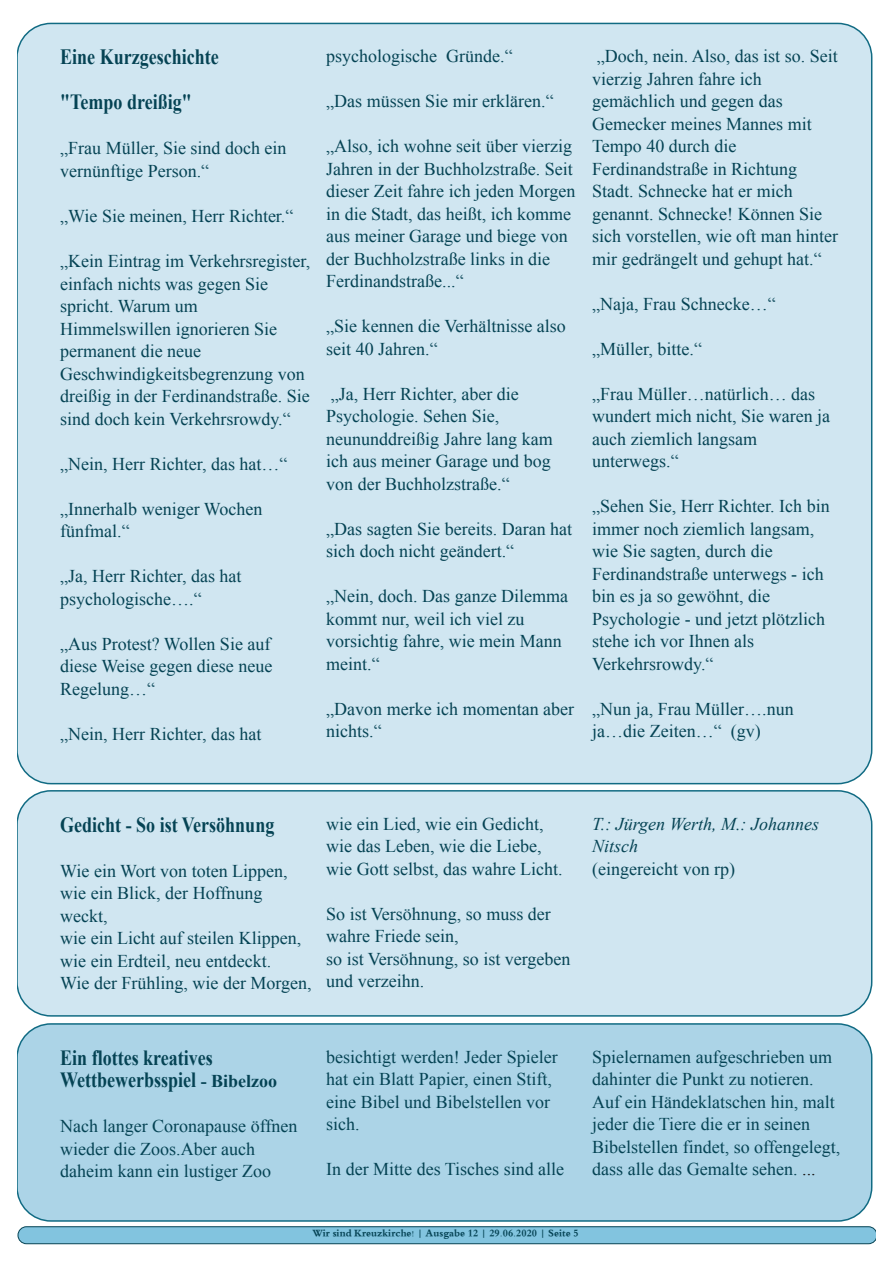
<style>
.page{position:relative;width:893px;height:1263px;background:#fff}
.page>*{position:absolute;margin:0;border:0;box-sizing:border-box;transform-origin:0 0}
.t1{font:700 21.75px "Times New Roman";color:#054354;scale:.83 1}
.t2{font:700 21.6px/22.5px "Times New Roman";color:#054354;scale:.83 1}
.t3{font:18px/22.5px "Times New Roman";color:#054354}
.t4{font:italic 18px/22.5px "Times New Roman";color:#054354}
.t5{font:700 10.5px "Traditional Arabic";color:#054354}
.s1{font-size:18px}
.s2{color:#161413}
</style>
<div class="page">
<svg style="left:18px;top:1226px;width:858px;height:18px;background:#77b8d1"></svg>
<div style="left:17px;top:1024px;width:855px;height:197px;background:#acd4e7;border-radius:34px"></div>
<div style="left:17px;top:1023px;width:855px;height:199px;border:2px solid #116b83;border-radius:34px"></div>
<div style="left:17px;top:791px;width:855px;height:225px;background:#d0e6f1;border-radius:34px"></div>
<div style="left:17px;top:790px;width:855px;height:227px;border:2px solid #116b83;border-radius:34px"></div>
<div style="left:17px;top:23px;width:855px;height:761px;background:#d0e6f1;border-radius:34px"></div>
<p class="t1" style="left:60px;top:45px;width:192px">Eine Kurzgeschichte</p>
<p class="t2" style="left:60px;top:91px;width:160px">"Tempo dreißig"</p>
<p class="t3" style="left:60px;top:137px;width:228px">„Frau Müller, Sie sind doch ein vernünftige Person.“</p>
<p class="t3" style="left:60px;top:205px;width:235px">„Wie Sie meinen, Herr Richter.“</p>
<p class="t3" style="left:60px;top:250px;width:251px">„Kein Eintrag im Verkehrsregister, einfach nichts was gegen Sie spricht. Warum um<br>Himmelswillen ignorieren Sie permanent die neue<br>Geschwindigkeitsbegrenzung von dreißig in der Ferdinandstraße. Sie sind doch kein Verkehrsrowdy.“</p>
<p class="t3" style="left:60px;top:452px;width:229px">„Nein, Herr Richter, das hat…“</p>
<p class="t3" style="left:60px;top:497px;width:204px">„Innerhalb weniger Wochen fünfmal.“</p>
<p class="t3" style="left:60px;top:565px;width:183px">„Ja, Herr Richter, das hat psychologische….“</p>
<p class="t3" style="left:60px;top:632px;width:214px;text-align:justify">„Aus Protest? Wollen Sie auf diese Weise gegen diese neue Regelung…“</p>
<p class="t3" style="left:60px;top:722px;width:203px">„Nein, Herr Richter, das hat</p>
<p class="t3" style="left:326px;top:45px;width:188px">psychologische Gründe.“</p>
<p class="t3" style="left:326px;top:90px;width:229px">„Das müssen Sie mir erklären.“</p>
<p class="t3" style="left:326px;top:135px;width:251px">„Also, ich wohne seit über vierzig<br>Jahren in der Buchholzstraße. Seit dieser Zeit fahre ich jeden Morgen in die Stadt, das heißt, ich komme aus meiner Garage und biege von der Buchholzstraße links in die<br>Ferdinandstraße...“</p>
<p class="t3" style="left:326px;top:315px;width:241px">„Sie kennen die Verhältnisse also seit 40 Jahren.“</p>
<p class="t3" style="left:326px;top:382px;width:228px">„Ja, Herr Richter, aber die<br>Psychologie. Sehen Sie, neununddreißig Jahre lang kam ich aus meiner Garage und bog von der Buchholzstraße.“</p>
<p class="t3" style="left:326px;top:517px;width:247px">„Das sagten Sie bereits. Daran hat sich doch nicht geändert.“</p>
<p class="t3" style="left:326px;top:585px;width:243px">„Nein, doch. Das ganze Dilemma kommt nur, weil ich viel zu vorsichtig fahre, wie mein Mann meint.“</p>
<p class="t3" style="left:326px;top:697px;width:249px">„Davon merke ich momentan aber nichts.“</p>
<p class="t3" style="left:592px;top:45px;width:247px">„Doch, nein. Also, das ist so. Seit vierzig Jahren fahre ich gemächlich und gegen das<br>Gemecker meines Mannes mit<br>Tempo 40 durch die<br>Ferdinandstraße in Richtung<br>Stadt. Schnecke hat er mich genannt. Schnecke! Können Sie sich vorstellen, wie oft man hinter mir gedrängelt und gehupt hat.“</p>
<p class="t3" style="left:592px;top:292px;width:185px">„Naja, Frau Schnecke…“</p>
<p class="t3" style="left:592px;top:337px;width:111px">„Müller, bitte.“</p>
<p class="t3" style="left:592px;top:382px;width:239px">„Frau Müller…natürlich… das wundert mich nicht, Sie waren ja auch ziemlich langsam unterwegs.“</p>
<p class="t3" style="left:592px;top:495px;width:239px">„Sehen Sie, Herr Richter. Ich bin immer noch ziemlich langsam, wie Sie sagten, durch die<br>Ferdinandstraße unterwegs - ich bin es ja so gewöhnt, die<br>Psychologie - und jetzt plötzlich stehe ich vor Ihnen als<br>Verkehrsrowdy.“</p>
<p class="t3" style="left:592px;top:697px;width:203px">„Nun ja, Frau Müller….nun ja…die Zeiten…“ (gv)</p>
<p class="t2" style="left:60px;top:813px;width:259px">Gedicht - So ist Versöhnung</p>
<p class="t3" style="left:60px;top:859px;width:253px">Wie ein Wort von toten Lippen, wie ein Blick, der Hoffnung weckt,<br>wie ein Licht auf steilen Klippen, wie ein Erdteil, neu entdeckt.<br>Wie der Frühling, wie der Morgen,</p>
<p class="t3" style="left:326px;top:812px;width:238px">wie ein Lied, wie ein Gedicht, wie das Leben, wie die Liebe, wie Gott selbst, das wahre Licht.</p>
<p class="t3" style="left:326px;top:902px;width:246px">So ist Versöhnung, so muss der wahre Friede sein,<br>so ist Versöhnung, so ist vergeben und verzeihn.</p>
<p class="t4" style="left:592px;top:812px;width:228px">T.: Jürgen Werth, M.: Johannes<br>Nitsch</p>
<p class="t3" style="left:592px;top:857px;width:144px">(eingereicht von rp)</p>
<p class="t2" style="left:60px;top:1046px;width:263px">Ein flottes kreatives<br>Wettbewerbsspiel <span class="s1">- Bibelzoo</span></p>
<p class="t3" style="left:60px;top:1115px;width:239px">Nach langer Coronapause öffnen wieder die Zoos.Aber auch daheim kann ein lustiger Zoo</p>
<p class="t3" style="left:326px;top:1045px;width:233px">besichtigt werden! Jeder Spieler hat ein Blatt Papier, einen Stift, eine Bibel und Bibelstellen vor sich.</p>
<p class="t3" style="left:326px;top:1158px;width:239px">In der Mitte des Tisches sind alle</p>
<p class="t3" style="left:592px;top:1045px;width:250px">Spielernamen aufgeschrieben um dahinter die Punkt zu notieren.<br>Auf ein Händeklatschen hin, malt jeder die Tiere die er in seinen Bibelstellen findet, so offengelegt, dass alle das Gemalte sehen. <span class="s2">...</span></p>
<p class="t5" style="left:312px;top:1227px;width:268px">Wir sind Kreuzkirche! | Ausgabe 12 | 29.06.2020 | Seite 5</p>
</div>
